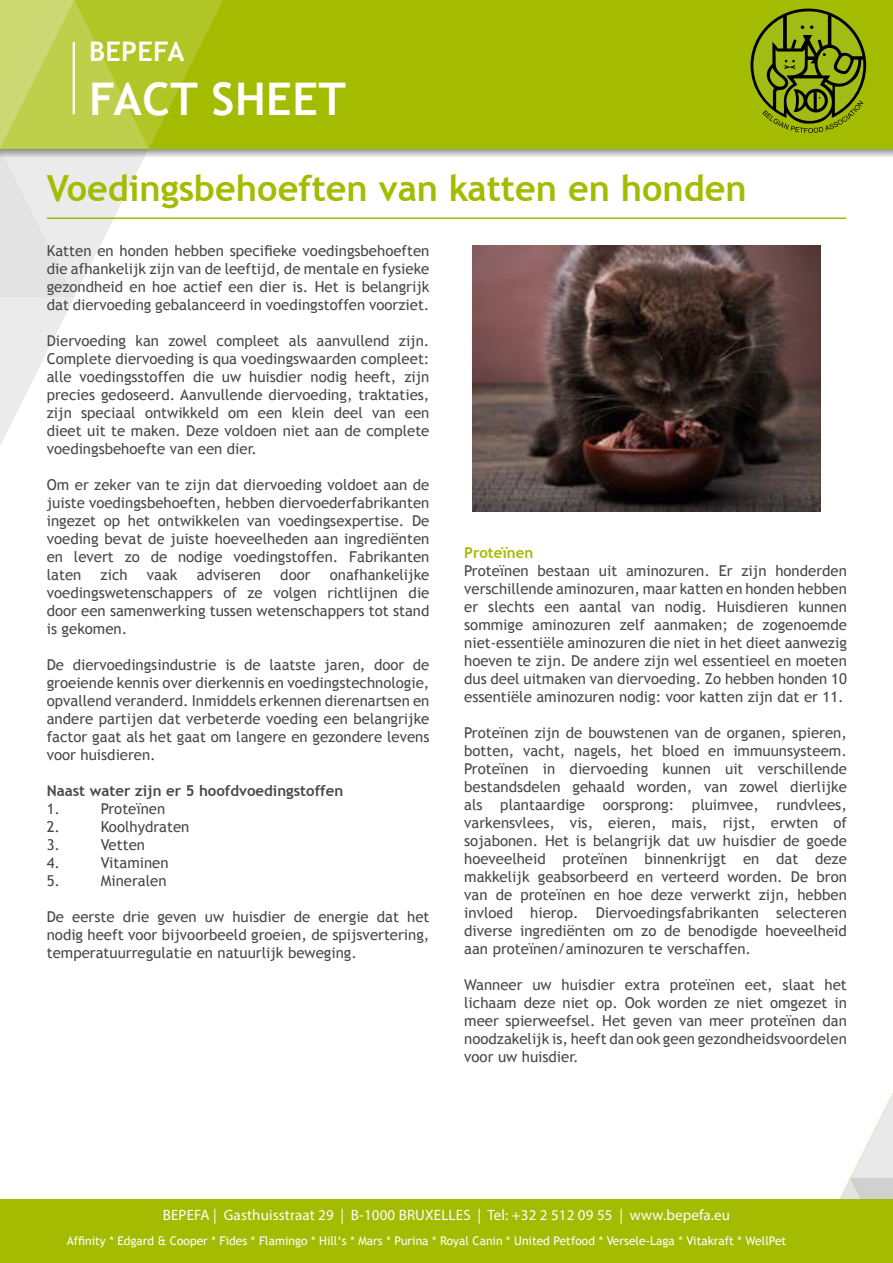
<style>
.page{position:relative;width:893px;height:1263px;background:#fff}
.page>*{position:absolute;margin:0;border:0;box-sizing:border-box;transform-origin:0 0}
.t1{font:700 45px "Trebuchet MS";letter-spacing:.01em;color:#fff}
.t2{font:700 36px "Trebuchet MS";color:#a3bb00}
.t3{font:700 27px "Trebuchet MS";letter-spacing:.01em;color:#fff}
.t4{font:15px/18px "Trebuchet MS";color:#484847;text-align:justify}
.t5{font:15px "Myriad Pro";letter-spacing:.01em;color:#fff}
.t6{font:700 15px "Trebuchet MS";color:#484847}
.t7{font:700 15px "Trebuchet MS";color:#a3bb00}
.t8{font:12px "Trebuchet MS";color:#fff}
</style>
<div class="page">
<div style="left:0;top:1199px;width:893px;height:64px;background:#a3bb00"></div>
<svg style="left:840px;top:1093px;width:53px;height:106px"></svg>
<svg style="left:223px;top:149px;width:670px;height:8px;background:#c4c4c3"></svg>
<div style="left:0;top:0;width:893px;height:149px;background:#a3bb00"></div>
<svg style="left:0;top:0;width:223px;height:445px"></svg>
<hr style="left:73px;top:42px;width:2px;height:72px;background:#fff">
<svg style="left:750px;top:9px;width:116px;height:124px"></svg>
<hr style="left:47px;top:217px;width:799px;height:2px;background:#a3bb00">
<img style="left:472px;top:245px;width:349px;height:266px">
<h3 class="t3" style="left:89px;top:35px;width:97px">BEPEFA</h3>
<h1 class="t1" style="left:89px;top:71px;width:258px">FACT SHEET</h1>
<h2 class="t2" style="left:47px;top:166px;width:701px">Voedingsbehoeften van katten en honden</h2>
<p class="t4" style="left:47px;top:242px;width:384px">Katten en honden hebben specifieke voedingsbehoeften die afhankelijk zijn van de leeftijd, de mentale en fysieke gezondheid en hoe actief een dier is. Het is belangrijk dat diervoeding gebalanceerd in voedingstoffen voorziet.</p>
<p class="t4" style="left:47px;top:332px;width:384px">Diervoeding kan zowel compleet als aanvullend zijn.<br>Complete diervoeding is qua voedingswaarden compleet: alle voedingsstoffen die uw huisdier nodig heeft, zijn precies gedoseerd. Aanvullende diervoeding, traktaties, zijn speciaal ontwikkeld om een klein deel van een dieet uit te maken. Deze voldoen niet aan de complete voedingsbehoefte van een dier.</p>
<p class="t4" style="left:47px;top:476px;width:384px">Om er zeker van te zijn dat diervoeding voldoet aan de juiste voedingsbehoeften, hebben diervoederfabrikanten ingezet op het ontwikkelen van voedingsexpertise. De voeding bevat de juiste hoeveelheden aan ingrediënten en levert zo de nodige voedingstoffen. Fabrikanten laten</p>
<p class="t7" style="left:464px;top:543px;width:71px">Proteïnen</p>
<p class="t4" style="left:464px;top:561px;width:384px">Proteïnen bestaan uit aminozuren. Er zijn honderden verschillende aminozuren, maar katten en honden hebben er slechts een aantal van nodig. Huisdieren kunnen sommige aminozuren zelf aanmaken; de zogenoemde niet-essentiële aminozuren die niet in het dieet aanwezig hoeven te zijn. De andere zijn wel essentieel en moeten dus deel uitmaken van diervoeding. Zo hebben honden 10 essentiële aminozuren nodig: voor katten zijn dat er 11.</p>
<p class="t4" style="left:464px;top:723px;width:384px">Proteïnen zijn de bouwstenen van de organen, spieren, botten, vacht, nagels, het bloed en immuunsysteem.<br>Proteïnen in diervoeding kunnen uit verschillende bestandsdelen gehaald worden, van zowel dierlijke als plantaardige oorsprong: pluimvee, rundvlees, varkensvlees, vis, eieren, mais, rijst, erwten of sojabonen. Het is belangrijk dat uw huisdier de goede hoeveelheid proteïnen binnenkrijgt en dat deze makkelijk geabsorbeerd en verteerd worden. De bron van de proteïnen en hoe deze verwerkt zijn, hebben invloed hierop. Diervoedingsfabrikanten selecteren diverse ingrediënten om zo de benodigde hoeveelheid aan proteïnen/aminozuren te verschaffen.</p>
<p class="t4" style="left:464px;top:975px;width:384px">Wanneer uw huisdier extra proteïnen eet, slaat het lichaam deze niet op. Ook worden ze niet omgezet in meer spierweefsel. Het geven van meer proteïnen dan noodzakelijk is, heeft dan ook geen gezondheidsvoordelen voor uw huisdier.</p>
<p class="t4" style="left:47px;top:566px;width:384px;text-indent:283px">onafhankelijke voedingswetenschappers of ze volgen richtlijnen die door een samenwerking tussen wetenschappers tot stand is gekomen.</p>
<p class="t4" style="left:47px;top:656px;width:384px">De diervoedingsindustrie is de laatste jaren, door de groeiende kennis over dierkennis en voedingstechnologie, opvallend veranderd. Inmiddels erkennen dierenartsen en andere partijen dat verbeterde voeding een belangrijke factor gaat als het gaat om langere en gezondere levens voor huisdieren.</p>
<p class="t6" style="left:47px;top:782px;width:298px">Naast water zijn er 5 hoofdvoedingstoffen</p>
<p class="t4" style="left:47px;top:800px;width:15px">1.</p>
<p class="t4" style="left:101px;top:800px;width:66px">Proteïnen</p>
<p class="t4" style="left:47px;top:818px;width:15px">2.</p>
<p class="t4" style="left:101px;top:818px;width:90px">Koolhydraten</p>
<p class="t4" style="left:47px;top:836px;width:15px">3.</p>
<p class="t4" style="left:101px;top:836px;width:46px">Vetten</p>
<p class="t4" style="left:47px;top:854px;width:15px">4.</p>
<p class="t4" style="left:101px;top:854px;width:69px">Vitaminen</p>
<p class="t4" style="left:47px;top:872px;width:15px">5.</p>
<p class="t4" style="left:101px;top:872px;width:67px">Mineralen</p>
<p class="t4" style="left:47px;top:908px;width:384px">De eerste drie geven uw huisdier de energie dat het nodig heeft voor bijvoorbeeld groeien, de spijsvertering, temperatuurregulatie en natuurlijk beweging.</p>
<p class="t4" style="left:101px;top:566px;width:29px">zich</p>
<p class="t4" style="left:147px;top:566px;width:32px">vaak</p>
<p class="t4" style="left:197px;top:566px;width:66px">adviseren</p>
<p class="t4" style="left:280px;top:566px;width:32px">door</p>
<p class="t5" style="left:163px;top:1205px;width:569px">BEPEFA | Gasthuisstraat 29 | B-1000 BRUXELLES | Tel: +32 2 512 09 55 | www.bepefa.eu</p>
<p class="t8" style="left:67px;top:1234px;width:721px">Affinity * Edgard &amp; Cooper * Fides * Flamingo * Hill‘s * Mars * Purina * Royal Canin * United Petfood * Versele-Laga * Vitakraft * WellPet</p>
</div>
